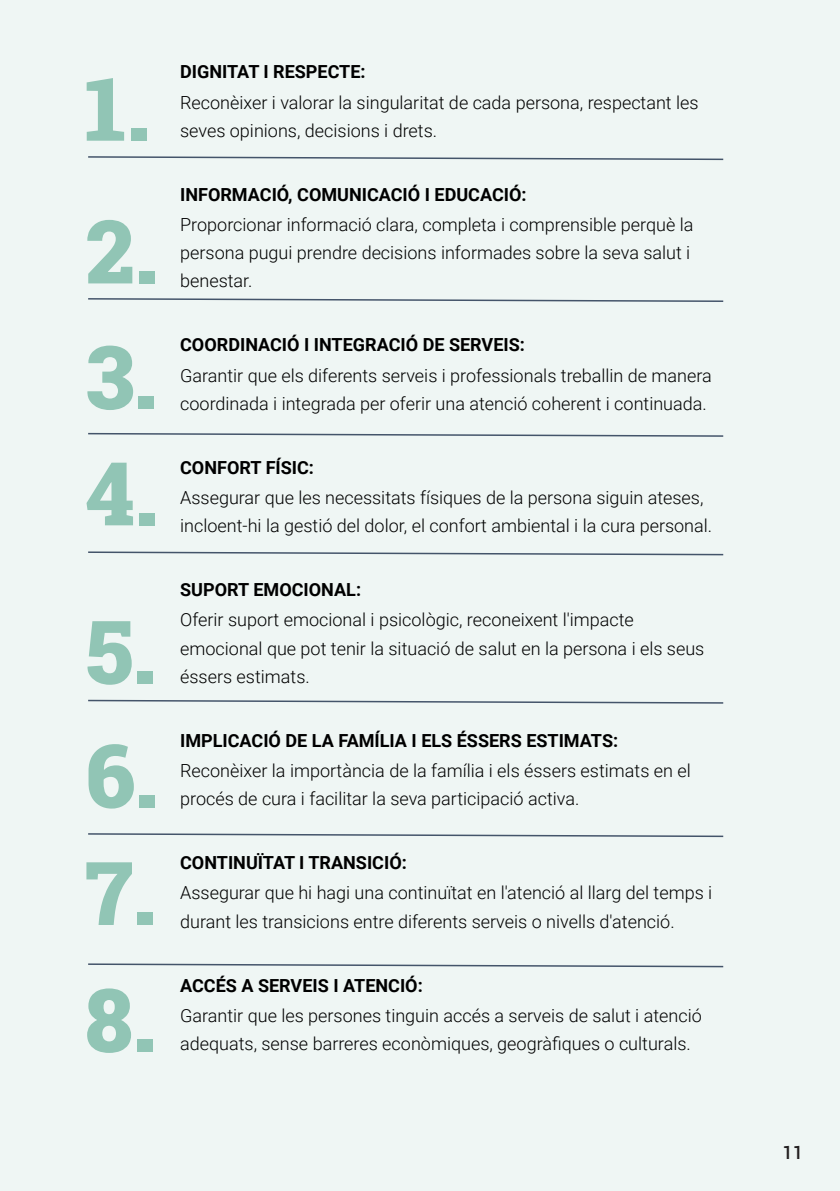
<style>
.page{position:relative;width:840px;height:1191px;background:#fff}
.page>*{position:absolute;margin:0;border:0;box-sizing:border-box;transform-origin:0 0}
.t1{font:900 88.2px/120.6px "Roboto Slab";color:#91c5b5}
.t2{font:300 18px/28.2px "Roboto";color:#000}
.t3{font:700 18px "Roboto";color:#000}
.t4{font:500 18px "Roboto";color:#231f20}
</style>
<div class="page">
<div style="left:0;top:0;width:839px;height:1191px;background:#eff6f4"></div>
<svg style="left:88px;top:156px;width:636px;height:5px"></svg>
<svg style="left:88px;top:298px;width:636px;height:4px"></svg>
<svg style="left:88px;top:432px;width:636px;height:5px"></svg>
<svg style="left:88px;top:551px;width:636px;height:5px"></svg>
<svg style="left:88px;top:699px;width:636px;height:5px"></svg>
<svg style="left:88px;top:833px;width:636px;height:5px"></svg>
<svg style="left:88px;top:963px;width:636px;height:5px"></svg>
<h1 class="t1" style="left:85px;top:35px;width:74px;line-height:142.6px">1.<br>2.</h1>
<h1 class="t1" style="left:85px;top:317px;width:74px;line-height:116.2px">3.<br>4.</h1>
<h1 class="t1" style="left:85px;top:589px;width:74px;text-align:justify">5.<br>6.<br>7.</h1>
<h1 class="t1" style="left:85px;top:957px;width:72px">8.</h1>
<p class="t3" style="left:180px;top:59px;width:187px">DIGNITAT I RESPECTE:</p>
<p class="t2" style="left:180px;top:87px;width:519px">Reconèixer i valorar la singularitat de cada persona, respectant les seves opinions, decisions i drets.</p>
<p class="t3" style="left:180px;top:182px;width:348px">INFORMACIÓ, COMUNICACIÓ I EDUCACIÓ:</p>
<p class="t2" style="left:180px;top:210px;width:514px">Proporcionar informació clara, completa i comprensible perquè la persona pugui prendre decisions informades sobre la seva salut i benestar.</p>
<p class="t3" style="left:180px;top:332px;width:346px">COORDINACIÓ I INTEGRACIÓ DE SERVEIS:</p>
<p class="t2" style="left:180px;top:360px;width:533px">Garantir que els diferents serveis i professionals treballin de manera coordinada i integrada per oferir una atenció coherent i continuada.</p>
<p class="t3" style="left:180px;top:455px;width:135px">CONFORT FÍSIC:</p>
<p class="t2" style="left:180px;top:483px;width:533px">Assegurar que les necessitats físiques de la persona siguin ateses, incloent-hi la gestió del dolor, el confort ambiental i la cura personal.</p>
<p class="t3" style="left:180px;top:577px;width:182px">SUPORT EMOCIONAL:</p>
<p class="t2" style="left:180px;top:605px;width:525px">Oferir suport emocional i psicològic, reconeixent l'impacte emocional que pot tenir la situació de salut en la persona i els seus éssers estimats.</p>
<p class="t3" style="left:180px;top:728px;width:439px">IMPLICACIÓ DE LA FAMÍLIA I ELS ÉSSERS ESTIMATS:</p>
<p class="t2" style="left:180px;top:756px;width:512px">Reconèixer la importància de la família i els éssers estimats en el procés de cura i facilitar la seva participació activa.</p>
<p class="t3" style="left:180px;top:850px;width:228px">CONTINUÏTAT I TRANSICIÓ:</p>
<p class="t2" style="left:180px;top:878px;width:533px">Assegurar que hi hagi una continuïtat en l'atenció al llarg del temps i durant les transicions entre diferents serveis o nivells d'atenció.</p>
<p class="t3" style="left:180px;top:972px;width:244px">ACCÉS A SERVEIS I ATENCIÓ:</p>
<p class="t2" style="left:180px;top:1000px;width:523px">Garantir que les persones tinguin accés a serveis de salut i atenció adequats, sense barreres econòmiques, geogràfiques o culturals.</p>
<p class="t4" style="left:782px;top:1140px;width:22px">11</p>
</div>
